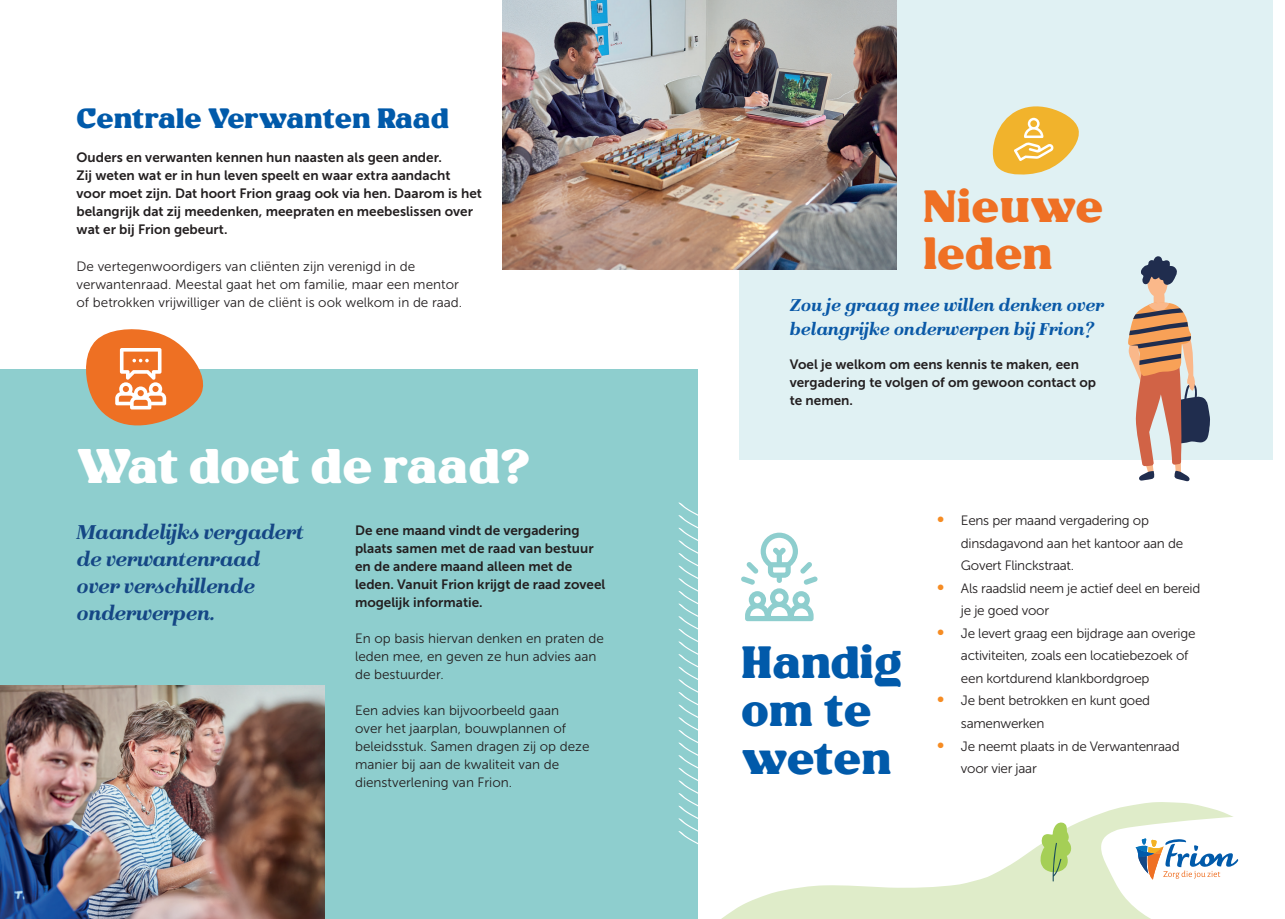
<style>
.page{position:relative;width:1285px;height:919px;background:#fff}
.page>*{position:absolute;margin:0;border:0;box-sizing:border-box;transform-origin:0 0}
.t1{font:48.45px "Chillion";letter-spacing:-.02em;color:#fff}
.t2{font:45px/48px "Chillion";color:#015aaa}
.t3{font:45px/46.5px "Chillion";color:#ef7024}
.t4{font:27.9px "Chillion";letter-spacing:-.01em;color:#015aaa}
.t5{font:italic 900 21px/27px "Isabel";letter-spacing:-.01em;color:#154785}
.t6{font:italic 900 18px/24px "Isabel";color:#0a59a7}
.t7{font:13.5px/18px "Museo Sans 700";color:#231f20}
.t8{font:13.5px/18px "Museo Sans 300";color:#231f20}
.t9{font:13.5px/22.5px "Museo Sans 300";letter-spacing:-.02em;color:#231f20}
.s1{font-size:19.5px;color:#f68c23}
</style>
<div class="page">
<div style="left:0;top:369px;width:697px;height:549px;background:#8ecece"></div>
<div style="left:738px;top:0;width:534px;height:459px;background:#e0f1f3"></div>
<img style="left:0;top:685px;width:324px;height:233px">
<img style="left:502px;top:0;width:394px;height:269px">
<svg style="left:678px;top:502px;width:20px;height:299px"></svg>
<svg style="left:992px;top:106px;width:87px;height:69px"></svg>
<svg style="left:678px;top:801px;width:547px;height:117px"></svg>
<svg style="left:1040px;top:822px;width:31px;height:59px"></svg>
<svg style="left:1099px;top:813px;width:140px;height:105px"></svg>
<svg style="left:86px;top:329px;width:118px;height:97px"></svg>
<svg style="left:741px;top:532px;width:76px;height:89px"></svg>
<svg style="left:1127px;top:256px;width:82px;height:225px"></svg>
<h3 class="t4" style="left:77px;top:102px;width:374px">Centrale Verwanten Raad</h3>
<p class="t7" style="left:77px;top:149px;width:407px">Ouders en verwanten kennen hun naasten als geen ander.<br>Zij weten wat er in hun leven speelt en waar extra aandacht voor moet zijn. Dat hoort Frion graag ook via hen. Daarom is het belangrijk dat zij meedenken, meepraten en meebeslissen over wat er bij Frion gebeurt.</p>
<p class="t8" style="left:77px;top:257px;width:387px">De vertegenwoordigers van cliënten zijn verenigd in de verwantenraad. Meestal gaat het om familie, maar een mentor of betrokken vrijwilliger van de cliënt is ook welkom in de raad.</p>
<h1 class="t1" style="left:77px;top:438px;width:455px">Wat doet de raad?</h1>
<h3 class="t5" style="left:77px;top:521px;width:228px">Maandelijks vergadert de verwantenraad over verschillende onderwerpen.</h3>
<p class="t7" style="left:355px;top:521px;width:252px">De ene maand vindt de vergadering plaats samen met de raad van bestuur en de andere maand alleen met de leden. Vanuit Frion krijgt de raad zoveel mogelijk informatie.</p>
<p class="t8" style="left:355px;top:629px;width:250px">En op basis hiervan denken en praten de leden mee, en geven ze hun advies aan de bestuurder.</p>
<p class="t8" style="left:355px;top:701px;width:236px">Een advies kan bijvoorbeeld gaan over het jaarplan, bouwplannen of beleidsstuk. Samen dragen zij op deze manier bij aan de kwaliteit van de dienstverlening van Frion.</p>
<h2 class="t3" style="left:923px;top:184px;width:182px">Nieuwe leden</h2>
<h3 class="t6" style="left:789px;top:295px;width:316px">Zou je graag mee willen denken over belangrijke onderwerpen bij Frion?</h3>
<p class="t7" style="left:789px;top:355px;width:308px">Voel je welkom om eens kennis te maken, een vergadering te volgen of om gewoon contact op te nemen.</p>
<h2 class="t2" style="left:741px;top:639px;width:163px">Handig om te weten</h2>
<p class="t9" style="left:960px;top:509px;width:224px;text-indent:-24px"><span class="s1">•</span> Eens per maand vergadering op dinsdagavond aan het kantoor aan de<br>Govert Flinckstraat.</p>
<p class="t9" style="left:960px;top:577px;width:241px;text-indent:-24px"><span class="s1">•</span> Als raadslid neem je actief deel en bereid je je goed voor</p>
<p class="t9" style="left:960px;top:622px;width:236px;text-indent:-24px"><span class="s1">•</span> Je levert graag een bijdrage aan overige activiteiten, zoals een locatiebezoek of een kortdurend klankbordgroep</p>
<p class="t9" style="left:960px;top:689px;width:191px;text-indent:-24px"><span class="s1">•</span> Je bent betrokken en kunt goed samenwerken</p>
<p class="t9" style="left:960px;top:734px;width:220px;text-indent:-24px"><span class="s1">•</span> Je neemt plaats in de Verwantenraad voor vier jaar</p>
</div>
